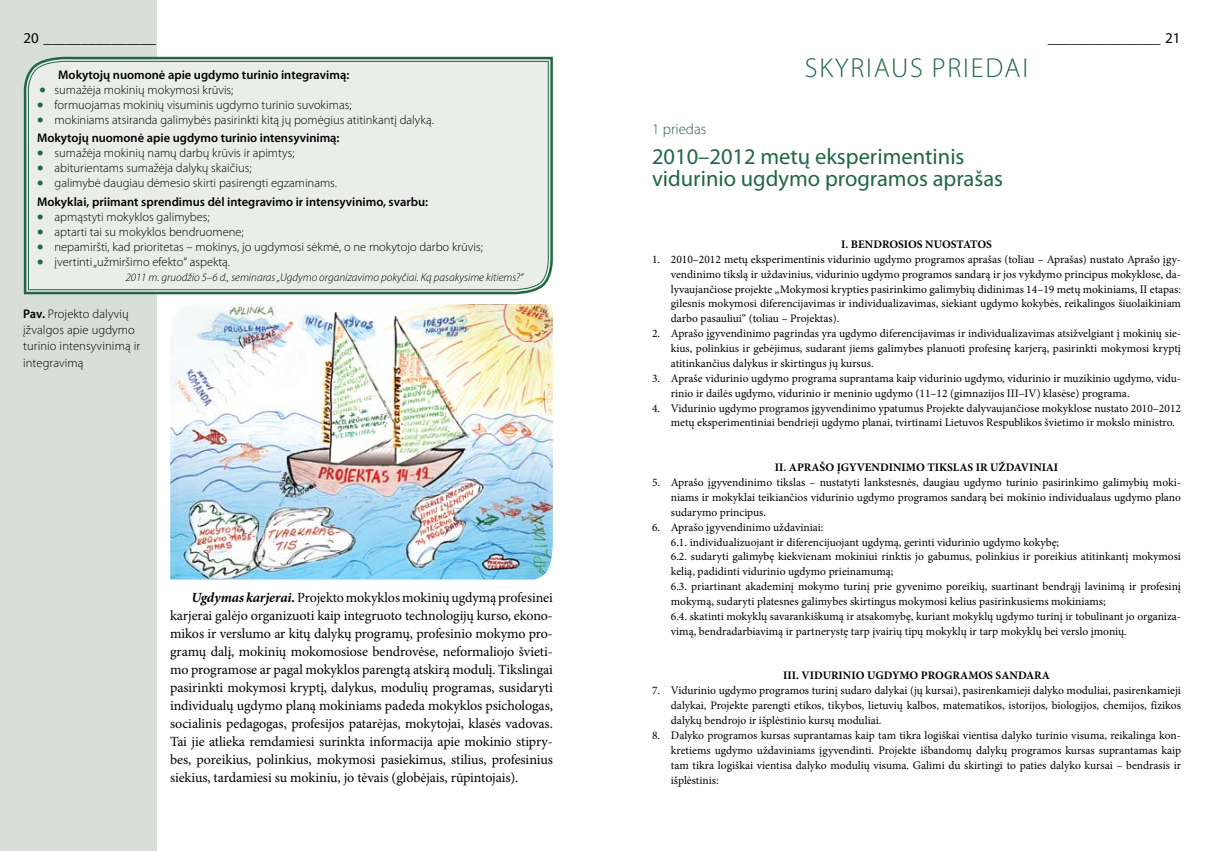
<style>
.page{position:relative;width:1205px;height:851px;background:#fff}
.page>*{position:absolute;margin:0;border:0;box-sizing:border-box;transform-origin:0 0}
.t1{font:300 27.5px "Myriad Pro";letter-spacing:.065em;color:#206743}
.t2{font:22.5px/22.5px "Myriad Pro";color:#206743}
.t3{font:15px "Myriad Pro";color:#000}
.t4{font:300 15px "Myriad Pro";color:#206743}
.t5{font:14px/18px "Minion Pro";letter-spacing:-.005em;color:#000;text-align:justify}
.t6{font:300 12.5px/16.2px "Myriad Pro";color:#000}
.t7{font:600 12.5px/18.5px "Myriad Pro";color:#000}
.t8{font:11.5px/14.9px "Minion Pro";color:#000;text-align:justify}
.t9{font:700 11.5px "Minion Pro";color:#000}
.t10{font:italic 300 11.25px "Myriad Pro";color:#000}
.s1{color:#206743}
.s2{font-weight:600}
.s3{font-weight:300}
.s4{font-weight:700;font-style:italic}
</style>
<div class="page">
<div style="left:0;top:0;width:156px;height:850px;background:#d9ded8"></div>
<svg style="left:23px;top:56px;width:530px;height:239px;background:#75a089"></svg>
<div style="left:27px;top:60px;width:523px;height:230px;background:#eaede9"></div>
<img style="left:170px;top:304px;width:383px;height:275px">
<h3 class="t3" style="left:23px;top:29px;width:134px">20 _______________</h3>
<p class="t7" style="left:58px;top:65px;width:292px">Mokytojų nuomonė apie ugdymo turinio integravimą:</p>
<p class="t6" style="left:39px;top:82px;width:195px"><span class="s1">•</span> sumažėja mokinių mokymosi krūvis;</p>
<p class="t6" style="left:37px;top:97px;width:316px"><span class="s1">•</span> formuojamas mokinių visuminis ugdymo turinio suvokimas;</p>
<p class="t6" style="left:37px;top:111px;width:397px;line-height:18.5px"><span class="s1">•</span> mokiniams atsiranda galimybės pasirinkti kitą jų pomėgius atitinkantį dalyką.<br><span class="s2">Mokytojų nuomonė apie ugdymo turinio intensyvinimą:</span></p>
<p class="t6" style="left:37px;top:145px;width:259px"><span class="s1">•</span> sumažėja mokinių namų darbų krūvis ir apimtys;</p>
<p class="t6" style="left:37px;top:160px;width:216px"><span class="s1">•</span> abiturientams sumažėja dalykų skaičius;</p>
<p class="t7" style="left:37px;top:174px;width:393px"><span class="s1">•</span> <span class="s3">galimybė daugiau dėmesio skirti pasirengti egzaminams.<br></span>Mokyklai, priimant sprendimus dėl integravimo ir intensyvinimo, svarbu:</p>
<p class="t6" style="left:37px;top:209px;width:174px"><span class="s1">•</span> apmąstyti mokyklos galimybes;</p>
<p class="t6" style="left:37px;top:224px;width:208px"><span class="s1">•</span> aptarti tai su mokyklos bendruomene;</p>
<p class="t6" style="left:37px;top:239px;width:447px"><span class="s1">•</span> nepamiršti, kad prioritetas – mokinys, jo ugdymosi sėkmė, o ne mokytojo darbo krūvis;</p>
<p class="t6" style="left:37px;top:254px;width:193px"><span class="s1">•</span> įvertinti „užmiršimo efekto“ aspektą.</p>
<p class="t10" style="left:126px;top:271px;width:399px">2011 m. gruodžio 5–6 d., seminaras „Ugdymo organizavimo pokyčiai. Ką pasakysime kitiems?“</p>
<p class="t6" style="left:23px;top:306px;width:119px"><span class="s2">Pav.</span> Projekto dalyvių įžvalgos apie ugdymo turinio intensyvinimą ir integravimą</p>
<p class="t5" style="left:170px;top:588px;width:384px;text-indent:21px"><span class="s4">Ugdymas karjerai.</span> Projekto mokyklos mokinių ugdymą profesinei karjerai galėjo organizuoti kaip integruoto technologijų kurso, ekono&shy;mikos ir verslumo ar kitų dalykų programų, profesinio mokymo pro&shy;gramų dalį, mokinių mokomosiose bendrovėse, neformaliojo švieti&shy;mo programose ar pagal mokyklos parengtą atskirą modulį. Tikslingai pasirinkti mokymosi kryptį, dalykus, modulių programas, susidaryti individualų ugdymo planą mokiniams padeda mokyklos psichologas, socialinis pedagogas, profesijos patarėjas, mokytojai, klasės vadovas.<br>Tai jie atlieka remdamiesi surinkta informacija apie mokinio stipry&shy;bes, poreikius, polinkius, mokymosi pasiekimus, stilius, profesinius siekius, tardamiesi su mokiniu, jo tėvais (globėjais, rūpintojais).</p>
<h1 class="t1" style="left:805px;top:53px;width:225px">skyriaus priedai</h1>
<h3 class="t4" style="left:652px;top:121px;width:56px">1 priedas</h3>
<h2 class="t2" style="left:652px;top:145px;width:352px">2010–2012 metų eksperimentinis vidurinio ugdymo programos aprašas</h2>
<h3 class="t3" style="left:1048px;top:29px;width:134px">_______________ 21</h3>
<p class="t9" style="left:841px;top:236px;width:152px">I. BENDROSIOS NUOSTATOS</p>
<p class="t8" style="left:671px;top:252px;width:512px;text-indent:-19px">1. 2010–2012 metų eksperimentinis vidurinio ugdymo programos aprašas (toliau – Aprašas) nustato Aprašo įgy&shy;vendinimo tikslą ir uždavinius, vidurinio ugdymo programos sandarą ir jos vykdymo principus mokyklose, da&shy;lyvaujančiose projekte „Mokymosi krypties pasirinkimo galimybių didinimas 14–19 metų mokiniams, II etapas: gilesnis mokymosi diferencijavimas ir individualizavimas, siekiant ugdymo kokybės, reikalingos šiuolaikiniam darbo pasauliui“ (toliau – Projektas).</p>
<p class="t8" style="left:671px;top:326px;width:512px;text-indent:-19px">2. Aprašo įgyvendinimo pagrindas yra ugdymo diferencijavimas ir individualizavimas atsižvelgiant į mokinių sie&shy;kius, polinkius ir gebėjimus, sudarant jiems galimybes planuoti profesinę karjerą, pasirinkti mokymosi kryptį atitinkančius dalykus ir skirtingus jų kursus.</p>
<p class="t8" style="left:671px;top:371px;width:512px;text-indent:-19px">3. Apraše vidurinio ugdymo programa suprantama kaip vidurinio ugdymo, vidurinio ir muzikinio ugdymo, vidu&shy;rinio ir dailės ugdymo, vidurinio ir meninio ugdymo (11–12 (gimnazijos III–IV) klasėse) programa.</p>
<p class="t8" style="left:671px;top:400px;width:512px;text-indent:-19px">4. Vidurinio ugdymo programos įgyvendinimo ypatumus Projekte dalyvaujančiose mokyklose nustato 2010–2012 metų eksperimentiniai bendrieji ugdymo planai, tvirtinami Lietuvos Respublikos švietimo ir mokslo ministro.</p>
<p class="t9" style="left:775px;top:459px;width:285px">II. APRAŠO ĮGYVENDINIMO TIKSLAS IR UŽDAVINIAI</p>
<p class="t8" style="left:671px;top:475px;width:512px;text-indent:-19px">5. Aprašo įgyvendinimo tikslas – nustatyti lankstesnės, daugiau ugdymo turinio pasirinkimo galimybių moki&shy;niams ir mokyklai teikiančios vidurinio ugdymo programos sandarą bei mokinio individualaus ugdymo plano sudarymo principus.</p>
<p class="t8" style="left:671px;top:519px;width:512px;text-align:left;text-indent:-19px">6. Aprašo įgyvendinimo uždaviniai:<br>6.1. individualizuojant ir diferencijuojant ugdymą, gerinti vidurinio ugdymo kokybę;<br>6.2. sudaryti galimybę kiekvienam mokiniui rinktis jo gabumus, polinkius ir poreikius atitinkantį mokymosi kelią, padidinti vidurinio ugdymo prieinamumą;<br>6.3. priartinant akademinį mokymo turinį prie gyvenimo poreikių, suartinant bendrąjį lavinimą ir profesinį mokymą, sudaryti platesnes galimybes skirtingus mokymosi kelius pasirinkusiems mokiniams;<br>6.4. skatinti mokyklų savarankiškumą ir atsakomybę, kuriant mokyklų ugdymo turinį ir tobulinant jo organiza&shy;vimą, bendradarbiavimą ir partnerystę tarp įvairių tipų mokyklų ir tarp mokyklų bei verslo įmonių.</p>
<p class="t9" style="left:783px;top:667px;width:269px">III. VIDURINIO UGDYMO PROGRAMOS SANDARA</p>
<p class="t8" style="left:671px;top:683px;width:512px;text-indent:-19px">7. Vidurinio ugdymo programos turinį sudaro dalykai (jų kursai), pasirenkamieji dalyko moduliai, pasirenkamieji dalykai, Projekte parengti etikos, tikybos, lietuvių kalbos, matematikos, istorijos, biologijos, chemijos, fizikos dalykų bendrojo ir išplėstinio kursų moduliai.</p>
<p class="t8" style="left:671px;top:727px;width:512px;text-indent:-19px">8. Dalyko programos kursas suprantamas kaip tam tikra logiškai vientisa dalyko turinio visuma, reikalinga kon&shy;kretiems ugdymo uždaviniams įgyvendinti. Projekte išbandomų dalykų programos kursas suprantamas kaip tam tikra logiškai vientisa dalyko modulių visuma. Galimi du skirtingi to paties dalyko kursai – bendrasis ir išplėstinis:</p>
</div>
